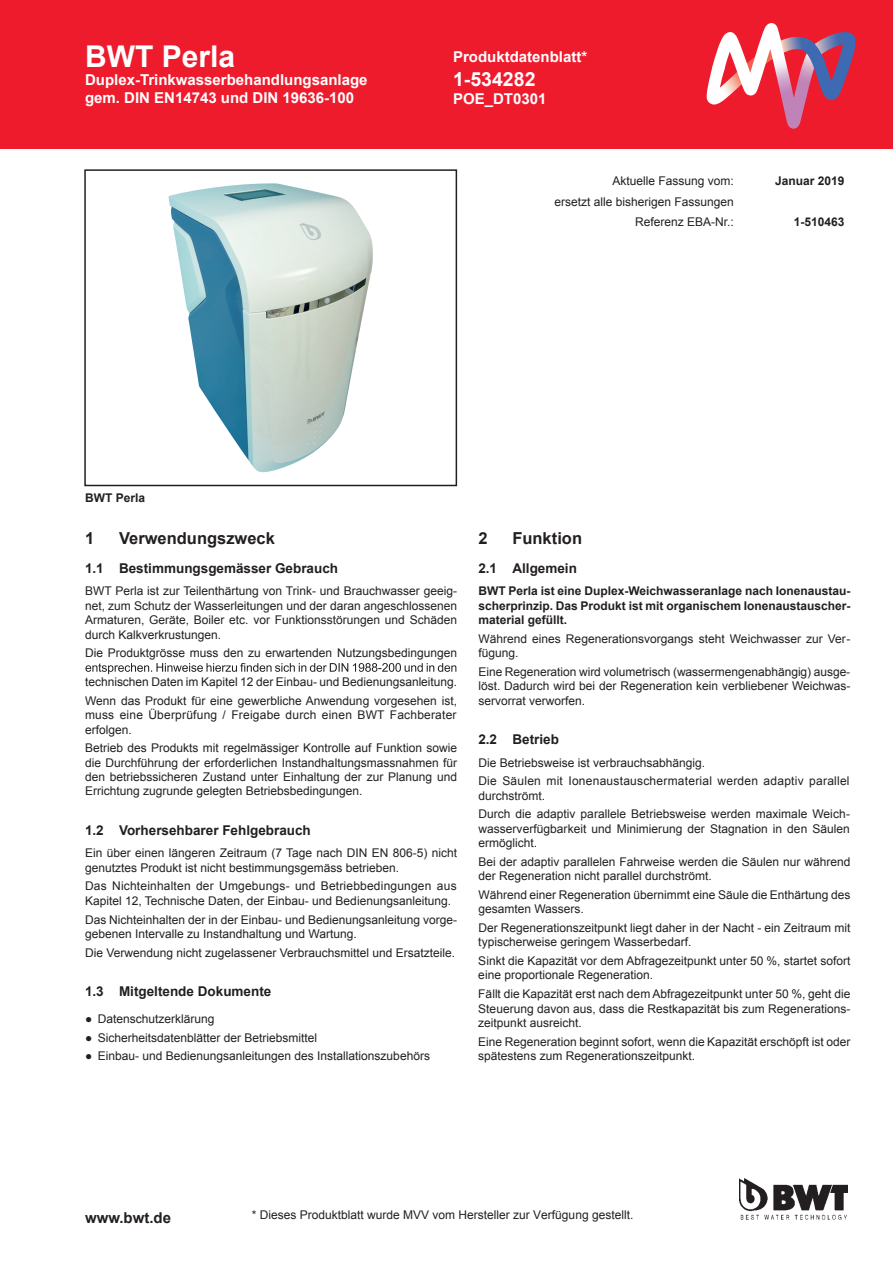
<style>
.page{position:relative;width:893px;height:1263px;background:#fff}
.page>*{position:absolute;margin:0;border:0;box-sizing:border-box;transform-origin:0 0}
.t1{font:700 30px "Arial";color:#fff}
.t2{font:700 19.5px "Arial";color:#fff}
.t3{font:700 16.5px "Arial";color:#231f20}
.t4{font:700 15px/18px "Arial";color:#fff}
.t5{font:700 15px "Arial";color:#231f20}
.t6{font:700 13.5px "Arial";color:#231f20}
.t7{font:12px/14.4px "Arial";color:#231f20}
.t8{font:700 12px/14.4px "Arial";color:#231f20;text-align:justify}
.t9{font:12px/18.6px "Arial";letter-spacing:.02em;color:#231f20}
</style>
<div class="page">
<div style="left:0;top:0;width:893px;height:149px;background:#ee1b2d"></div>
<img style="left:740px;top:1178px;width:108px;height:41px">
<img style="left:169px;top:183px;width:204px;height:289px">
<div style="left:84px;top:169px;width:373px;height:317px;border:2px solid #231f20"></div>
<svg style="left:85px;top:663px;width:371px;height:11px"></svg>
<svg style="left:707px;top:23px;width:148px;height:106px"></svg>
<h1 class="t1" style="left:85px;top:37px;width:152px">BWT Perla</h1>
<p class="t4" style="left:85px;top:72px;width:284px">Duplex-Trinkwasserbehandlungsanlage gem. DIN EN14743 und DIN 19636-100</p>
<p class="t4" style="left:453px;top:49px;width:136px">Produktdatenblatt*</p>
<h2 class="t2" style="left:453px;top:66px;width:84px">1-534282</h2>
<p class="t4" style="left:453px;top:90px;width:95px">POE_DT0301</p>
<p class="t7" style="left:612px;top:174px;width:123px">Aktuelle Fassung vom:</p>
<p class="t8" style="left:775px;top:174px;width:71px">Januar 2019</p>
<p class="t7" style="left:554px;top:191px;width:181px;line-height:20.7px;text-align:right">ersetzt alle bisherigen Fassungen<br>Referenz EBA-Nr.:</p>
<p class="t8" style="left:794px;top:215px;width:52px">1-510463</p>
<p class="t8" style="left:85px;top:490px;width:62px">BWT Perla</p>
<h3 class="t3" style="left:85px;top:527px;width:11px">1</h3>
<h3 class="t3" style="left:119px;top:527px;width:157px">Verwendungszweck</h3>
<p class="t6" style="left:85px;top:559px;width:255px">1.1 Bestimmungsgemässer Gebrauch</p>
<p class="t7" style="left:85px;top:584px;width:374px;text-align:justify">BWT Perla ist zur Teilenthärtung von Trink- und Brauchwasser geeig&shy;net, zum Schutz der Wasserleitungen und der daran angeschlossenen Armaturen, Geräte, Boiler etc. vor Funktionsstörungen und Schäden durch Kalkverkrustungen.</p>
<p class="t7" style="left:85px;top:646px;width:374px">Die Produktgrösse muss den zu erwartenden Nutzungsbedingungen</p>
<p class="t7" style="left:85px;top:673px;width:374px;line-height:18.6px">technischen Daten im Kapitel 12 der Einbau- und Bedienungsanleitung.<br>Wenn das Produkt für eine gewerbliche Anwendung vorgesehen ist,</p>
<p class="t7" style="left:85px;top:708px;width:373px">muss eine Überprüfung / Freigabe durch einen BWT Fachberater erfolgen.</p>
<p class="t7" style="left:85px;top:741px;width:374px;text-align:justify">Betrieb des Produkts mit regelmässiger Kontrolle auf Funktion sowie die Durchführung der erforderlichen Instandhaltungsmassnahmen für den betriebssicheren Zustand unter Einhaltung der zur Planung und Errichtung zugrunde gelegten Betriebsbedingungen.</p>
<p class="t6" style="left:85px;top:821px;width:227px">1.2 Vorhersehbarer Fehlgebrauch</p>
<p class="t7" style="left:85px;top:846px;width:374px">Ein über einen längeren Zeitraum (7 Tage nach DIN EN 806-5) nicht genutztes Produkt ist nicht bestimmungsgemäss betrieben.</p>
<p class="t7" style="left:85px;top:879px;width:373px">Das Nichteinhalten der Umgebungs- und Betriebbedingungen aus<br>Kapitel 12, Technische Daten, der Einbau- und Bedienungsanleitung.</p>
<p class="t7" style="left:85px;top:912px;width:374px">Das Nichteinhalten der in der Einbau- und Bedienungsanleitung vorge&shy;gebenen Intervalle zu Instandhaltung und Wartung.</p>
<p class="t7" style="left:85px;top:945px;width:372px">Die Verwendung nicht zugelassener Verbrauchsmittel und Ersatzteile.</p>
<p class="t6" style="left:85px;top:982px;width:188px">1.3 Mitgeltende Dokumente</p>
<p class="t7" style="left:85px;top:1011px;width:131px">● Datenschutzerklärung</p>
<p class="t7" style="left:85px;top:1030px;width:234px">● Sicherheitsdatenblätter der Betriebsmittel</p>
<p class="t7" style="left:85px;top:1049px;width:346px">● Einbau- und Bedienungsanleitungen des Installationszubehörs</p>
<h3 class="t3" style="left:478px;top:527px;width:11px">2</h3>
<h3 class="t3" style="left:512px;top:527px;width:71px">Funktion</h3>
<p class="t6" style="left:478px;top:559px;width:100px">2.1 Allgemein</p>
<p class="t8" style="left:478px;top:584px;width:374px">BWT Perla ist eine Duplex-Weichwasseranlage nach Ionenaustau&shy;scherprinzip. Das Produkt ist mit organischem Ionenaustauscher&shy;material gefüllt.</p>
<p class="t7" style="left:478px;top:632px;width:374px">Während eines Regenerationsvorgangs steht Weichwasser zur Ver&shy;fügung.</p>
<p class="t7" style="left:478px;top:665px;width:374px;text-align:justify">Eine Regeneration wird volumetrisch (wassermengenabhängig) ausge&shy;löst. Dadurch wird bei der Regeneration kein verbliebener Weichwas&shy;servorrat verworfen.</p>
<p class="t6" style="left:478px;top:730px;width:82px">2.2 Betrieb</p>
<p class="t9" style="left:478px;top:753px;width:373px">Die Betriebsweise ist verbrauchsabhängig.<br>Die Säulen mit Ionenaustauschermaterial werden adaptiv parallel</p>
<p class="t7" style="left:478px;top:786px;width:373px;line-height:18.6px">durchströmt.<br>Durch die adaptiv parallele Betriebsweise werden maximale Weich-</p>
<p class="t7" style="left:478px;top:821px;width:373px">wasserverfügbarkeit und Minimierung der Stagnation in den Säulen ermöglicht.</p>
<p class="t7" style="left:478px;top:855px;width:374px">Bei der adaptiv parallelen Fahrweise werden die Säulen nur während der Regeneration nicht parallel durchströmt.</p>
<p class="t7" style="left:478px;top:888px;width:374px">Während einer Regeneration übernimmt eine Säule die Enthärtung des gesamten Wassers.</p>
<p class="t7" style="left:478px;top:921px;width:374px">Der Regenerationszeitpunkt liegt daher in der Nacht - ein Zeitraum mit typischerweise geringem Wasserbedarf.</p>
<p class="t7" style="left:478px;top:954px;width:374px">Sinkt die Kapazität vor dem Abfragezeitpunkt unter 50 %, startet sofort eine proportionale Regeneration.</p>
<p class="t7" style="left:478px;top:987px;width:374px;text-align:justify">Fällt die Kapazität erst nach dem Abfragezeitpunkt unter 50 %, geht die Steuerung davon aus, dass die Restkapazität bis zum Regenerations&shy;zeitpunkt ausreicht.</p>
<p class="t7" style="left:478px;top:1034px;width:374px">Eine Regeneration beginnt sofort, wenn die Kapazität erschöpft ist oder spätestens zum Regenerationszeitpunkt.</p>
<p class="t5" style="left:85px;top:1207px;width:88px">www.bwt.de</p>
<p class="t7" style="left:252px;top:1208px;width:383px">* Dieses Produktblatt wurde MVV vom Hersteller zur Verfügung gestellt.</p>
</div>
